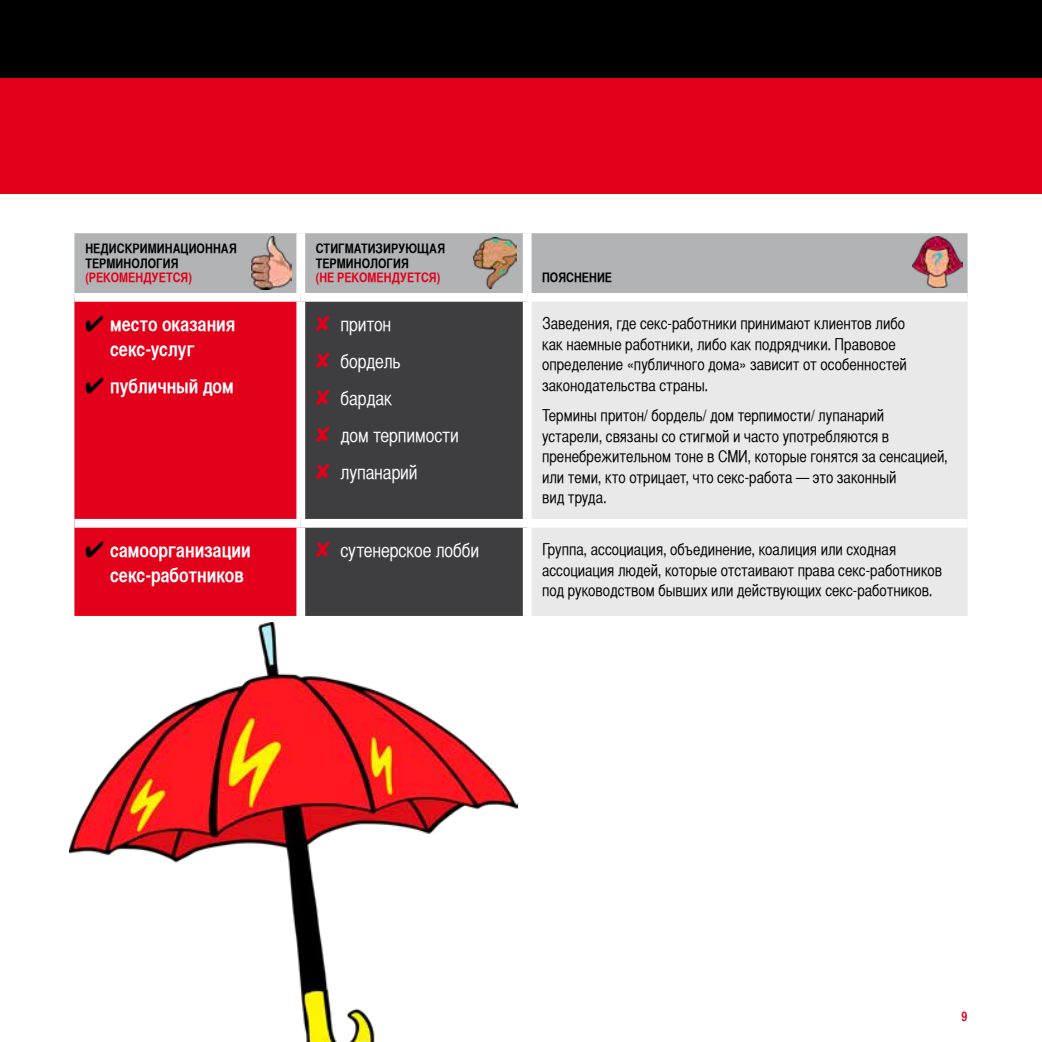
<style>
.page{position:relative;width:1042px;height:1042px;background:#fff}
.page>*{position:absolute;margin:0;border:0;box-sizing:border-box;transform-origin:0 0}
.t1{font:700 19.25px/24.5px "Helvetica CY";color:#fff}
.t2{font:19.25px/36.9px "Helvetica CY";letter-spacing:-.01em;color:#fff}
.t3{font:16.1px/20.5px "Helvetica CY";color:#000}
.t4{font:700 13.12px/14.9px "Helvetica CY";letter-spacing:.01em;color:#000}
.t5{font:700 13.12px "Helvetica CY";letter-spacing:.005em;color:#e2001a}
.s1{color:#000}
.s2{color:#e2001a}
</style>
<div class="page">
<div style="left:0;top:0;width:1042px;height:121px;background:#000"></div>
<div style="left:0;top:78px;width:1042px;height:115px;background:#e2001a"></div>
<div style="left:74px;top:233px;width:893px;height:60px;background:#b1b3b4"></div>
<div style="left:74px;top:302px;width:222px;height:314px;background:#e2001a"></div>
<div style="left:305px;top:302px;width:218px;height:314px;background:#3e3d40"></div>
<div style="left:532px;top:302px;width:435px;height:314px;background:#e9e9ea"></div>
<div style="left:296px;top:233px;width:9px;height:60px;background:#fff"></div>
<div style="left:523px;top:233px;width:8px;height:60px;background:#fff"></div>
<div style="left:74px;top:519px;width:227px;height:9px;background:#fff"></div>
<div style="left:301px;top:519px;width:226px;height:9px;background:#fff"></div>
<div style="left:527px;top:519px;width:440px;height:9px;background:#fff"></div>
<img style="left:69px;top:623px;width:448px;height:419px">
<img style="left:251px;top:237px;width:40px;height:52px">
<img style="left:474px;top:238px;width:43px;height:51px">
<img style="left:912px;top:237px;width:50px;height:51px">
<p class="t4" style="left:85px;top:240px;width:153px">НЕДИСКРИМИНАЦИОННАЯ<br>ТЕРМИНОЛОГИЯ</p>
<p class="t5" style="left:85px;top:270px;width:108px">(РЕКОМЕНДУЕТСЯ)</p>
<p class="t1" style="left:110px;top:312px;width:127px;text-indent:-25px"><span class="s1">✔</span> место оказания секс-услуг</p>
<p class="t1" style="left:85px;top:373px;width:150px"><span class="s1">✔</span> публичный дом</p>
<p class="t4" style="left:316px;top:240px;width:131px">СТИГМАТИЗИРУЮЩАЯ<br>ТЕРМИНОЛОГИЯ</p>
<p class="t5" style="left:316px;top:270px;width:126px">(НЕ РЕКОМЕНДУЕТСЯ)</p>
<p class="t4" style="left:542px;top:270px;width:72px">ПОЯСНЕНИЕ</p>
<p class="t2" style="left:316px;top:306px;width:145px"><span class="s2">✘</span> притон<br><span class="s2">✘</span> бордель<br><span class="s2">✘</span> бардак<br><span class="s2">✘</span> дом терпимости <span class="s2">✘</span> лупанарий</p>
<p class="t3" style="left:542px;top:313px;width:366px">Заведения, где секс-работники принимают клиентов либо как наемные работники, либо как подрядчики. Правовое определение «публичного дома» зависит от особенностей законодательства страны.</p>
<p class="t3" style="left:542px;top:405px;width:407px">Термины притон/ бордель/ дом терпимости/ лупанарий устарели, связаны со стигмой и часто употребляются в пренебрежительном тоне в СМИ, которые гонятся за сенсацией, или теми, кто отрицает, что секс-работа — это законный<br>вид труда.</p>
<p class="t1" style="left:110px;top:538px;width:142px;text-indent:-25px"><span class="s1">✔</span> самоорганизации секс-работников</p>
<p class="t2" style="left:316px;top:532px;width:165px"><span class="s2">✘</span> сутенерское лобби</p>
<p class="t3" style="left:542px;top:539px;width:401px">Группа, ассоциация, объединение, коалиция или сходная ассоциация людей, которые отстаивают права секс-работников под руководством бывших или действующих секс-работников.</p>
<p class="t5" style="left:961px;top:1008px;width:7px">9</p>
</div>
